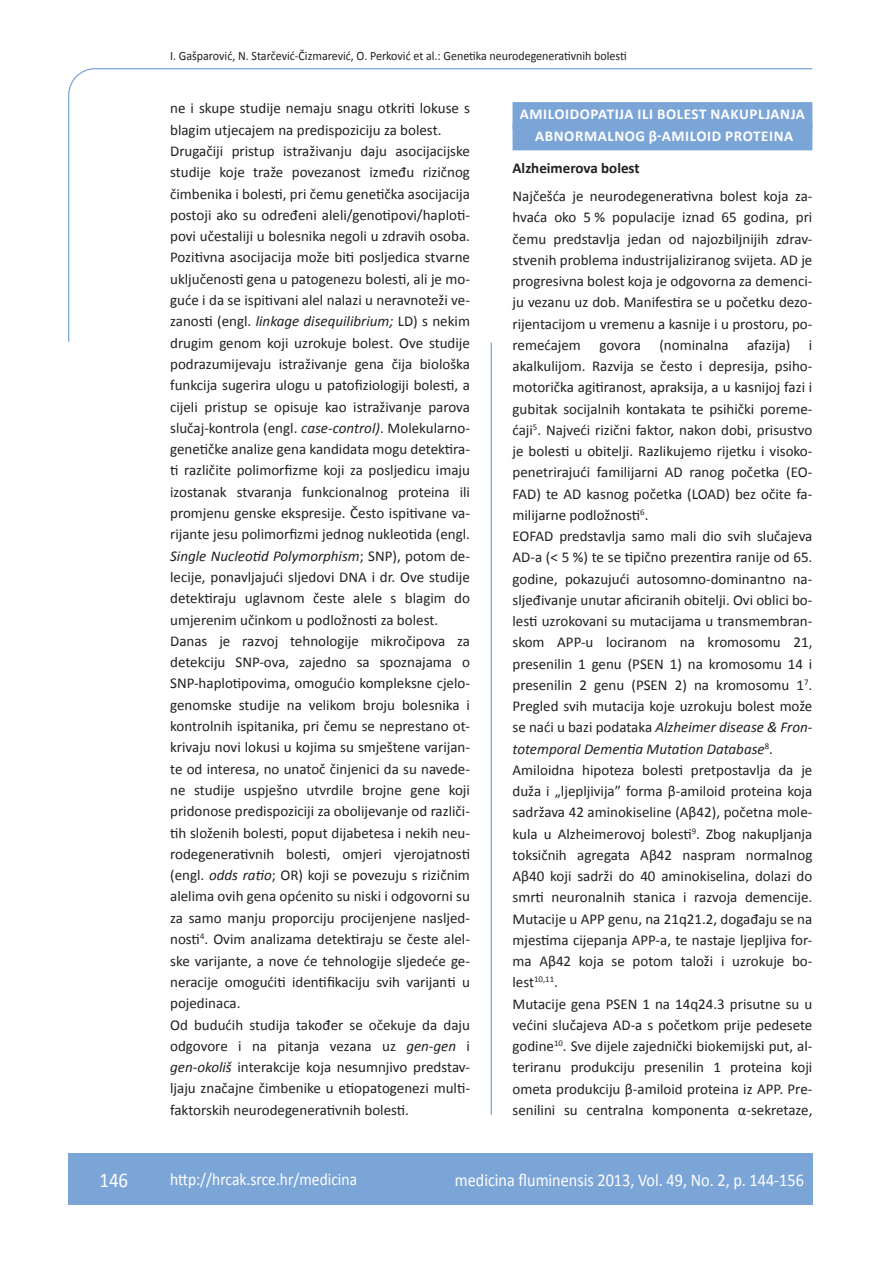
<style>
.page{position:relative;width:889px;height:1268px;background:#fff}
.page>*{position:absolute;margin:0;border:0;box-sizing:border-box;transform-origin:0 0}
.t1{font:21px "Calibri";color:#fff;scale:.9 1}
.t2{font:18px "Calibri";color:#fff;scale:.9 1}
.t3{font:17.25px "Calibri";color:#fff;scale:.9 1}
.t4{font:15px/21.3px "Calibri";color:#231f20}
.t5{font:700 15px/21.3px "Calibri";letter-spacing:.04em;color:#fff;text-align:center}
.t6{font:700 15px "Calibri";color:#231f20}
.t7{font:12.75px "Calibri";color:#231f20;scale:.94 1}
.s1{font-style:italic}
</style>
<div class="page">
<svg style="left:68px;top:68px;width:745px;height:274px"></svg>
<hr style="left:490px;top:342px;width:2px;height:772px;background:#7ca5d7">
<div style="left:68px;top:1152px;width:744px;height:51px;background:#7ca5d7"></div>
<div style="left:512px;top:102px;width:300px;height:27px;background:#7ca5d7"></div>
<div style="left:512px;top:123px;width:300px;height:27px;background:#7ca5d7"></div>
<p class="t7" style="left:170px;top:47px;width:487px">I. Gašparović, N. Starčević-Čizmarević, O. Perković et al.: Genetika neurodegenerativnih bolesti</p>
<p class="t4" style="left:170px;top:97px;width:301px">ne i skupe studije nemaju snagu otkriti lokuse s blagim utjecajem na predispoziciju za bolest.<br>Drugačiji pristup istraživanju daju asocijacijske studije koje traže povezanost između rizičnog čimbenika i bolesti, pri čemu genetička asocijacija postoji ako su određeni aleli/genotipovi/haploti&shy;povi učestaliji u bolesnika negoli u zdravih osoba.<br>Pozitivna asocijacija može biti posljedica stvarne uključenosti gena u patogenezu bolesti, ali je mo&shy;guće i da se ispitivani alel nalazi u neravnoteži ve&shy;zanosti (engl. <span class="s1">linkage disequilibrium;</span> LD) s nekim drugim genom koji uzrokuje bolest. Ove studije podrazumijevaju istraživanje gena čija biološka funkcija sugerira ulogu u patofiziologiji bolesti, a cijeli pristup se opisuje kao istraživanje parova slučaj-kontrola (engl. <span class="s1">case-control)</span>. Molekularno&shy;genetičke analize gena kandidata mogu detektira&shy;ti različite polimorfizme koji za posljedicu imaju izostanak stvaranja funkcionalnog proteina ili promjenu genske ekspresije. Često ispitivane va&shy;rijante jesu polimorfizmi jednog nukleotida (engl.<br><span class="s1">Single Nucleotid Polymorphism</span>; SNP), potom de&shy;lecije, ponavljajući sljedovi DNA i dr. Ove studije detektiraju uglavnom česte alele s blagim do umjerenim učinkom u podložnosti za bolest.<br>Danas je razvoj tehnologije mikročipova za detekciju SNP-ova, zajedno sa spoznajama o SNP-haplotipovima, omogućio kompleksne cjelo&shy;genomske studije na velikom broju bolesnika i kontrolnih ispitanika, pri čemu se neprestano ot&shy;krivaju novi lokusi u kojima su smještene varijan&shy;te od interesa, no unatoč činjenici da su navede&shy;ne studije uspješno utvrdile brojne gene koji pridonose predispoziciji za obolijevanje od različi&shy;tih složenih bolesti, poput dijabetesa i nekih neu&shy;rodegenerativnih bolesti, omjeri vjerojatnosti (engl. <span class="s1">odds ratio</span>; OR) koji se povezuju s rizičnim alelima ovih gena općenito su niski i odgovorni su za samo manju proporciju procijenjene nasljed&shy;nosti<sup>4</sup>. Ovim analizama detektiraju se česte alel&shy;ske varijante, a nove će tehnologije sljedeće ge&shy;neracije omogućiti identifikaciju svih varijanti u pojedinaca.<br>Od budućih studija također se očekuje da daju odgovore i na pitanja vezana uz <span class="s1">gen-gen</span> i <span class="s1">gen-okoliš</span> interakcije koja nesumnjivo predstav&shy;ljaju značajne čimbenike u etiopatogenezi multi&shy;faktorskih neurodegenerativnih bolesti.</p>
<p class="t5" style="left:520px;top:103px;width:287px">AMILOIDOPATIJA ILI BOLEST NAKUPLJANJA<br>ABNORMALNOG β-AMILOID PROTEINA</p>
<p class="t6" style="left:512px;top:158px;width:128px">Alzheimerova bolest</p>
<p class="t4" style="left:512px;top:185px;width:301px">Najčešća je neurodegenerativna bolest koja za&shy;hvaća oko 5 % populacije iznad 65 godina, pri čemu predstavlja jedan od najozbiljnijih zdrav&shy;stvenih problema industrijaliziranog svijeta. AD je progresivna bolest koja je odgovorna za demenci&shy;ju vezanu uz dob. Manifestira se u početku dezo&shy;rijentacijom u vremenu a kasnije i u prostoru, po&shy;remećajem govora (nominalna afazija) i akalkulijom. Razvija se često i depresija, psiho&shy;motorička agitiranost, apraksija, a u kasnijoj fazi i gubitak socijalnih kontakata te psihički poreme&shy;ćaji<sup>5</sup>. Najveći rizični faktor, nakon dobi, prisustvo je bolesti u obitelji. Razlikujemo rijetku i visoko&shy;penetrirajući familijarni AD ranog početka (EO-FAD) te AD kasnog početka (LOAD) bez očite fa&shy;milijarne podložnosti<sup>6</sup>.<br>EOFAD predstavlja samo mali dio svih slučajeva AD-a (&lt; 5 %) te se tipično prezentira ranije od 65. godine, pokazujući autosomno-dominantno na&shy;sljeđivanje unutar aficiranih obitelji. Ovi oblici bo&shy;lesti uzrokovani su mutacijama u transmembran&shy;skom APP-u lociranom na kromosomu 21, presenilin 1 genu (PSEN 1) na kromosomu 14 i presenilin 2 genu (PSEN 2) na kromosomu 1<sup>7</sup>.<br>Pregled svih mutacija koje uzrokuju bolest može se naći u bazi podataka <span class="s1">Alzheimer disease &amp; Fron&shy;totemporal Dementia Mutation Database</span><sup>8</sup>.<br>Amiloidna hipoteza bolesti pretpostavlja da je duža i „ljepljivija” forma β-amiloid proteina koja sadržava 42 aminokiseline (Aβ42), početna mole&shy;kula u Alzheimerovoj bolesti<sup>9</sup>. Zbog nakupljanja toksičnih agregata Aβ42 naspram normalnog Aβ40 koji sadrži do 40 aminokiselina, dolazi do smrti neuronalnih stanica i razvoja demencije.<br>Mutacije u APP genu, na 21q21.2, događaju se na mjestima cijepanja APP-a, te nastaje ljepljiva for&shy;ma Aβ42 koja se potom taloži i uzrokuje bo&shy;lest<sup>10,11</sup>.<br>Mutacije gena PSEN 1 na 14q24.3 prisutne su u većini slučajeva AD-a s početkom prije pedesete godine<sup>10</sup>. Sve dijele zajednički biokemijski put, al&shy;teriranu produkciju presenilin 1 proteina koji ometa produkciju β-amiloid proteina iz APP. Pre&shy;senilini su centralna komponenta α-sekretaze,</p>
<h1 class="t1" style="left:99px;top:1166px;width:33px">146</h1>
<p class="t3" style="left:170px;top:1167px;width:209px">http://hrcak.srce.hr/medicina</p>
<p class="t2" style="left:455px;top:1168px;width:389px">medicina fluminensis 2013, Vol. 49, No. 2, p. 144-156</p>
</div>
